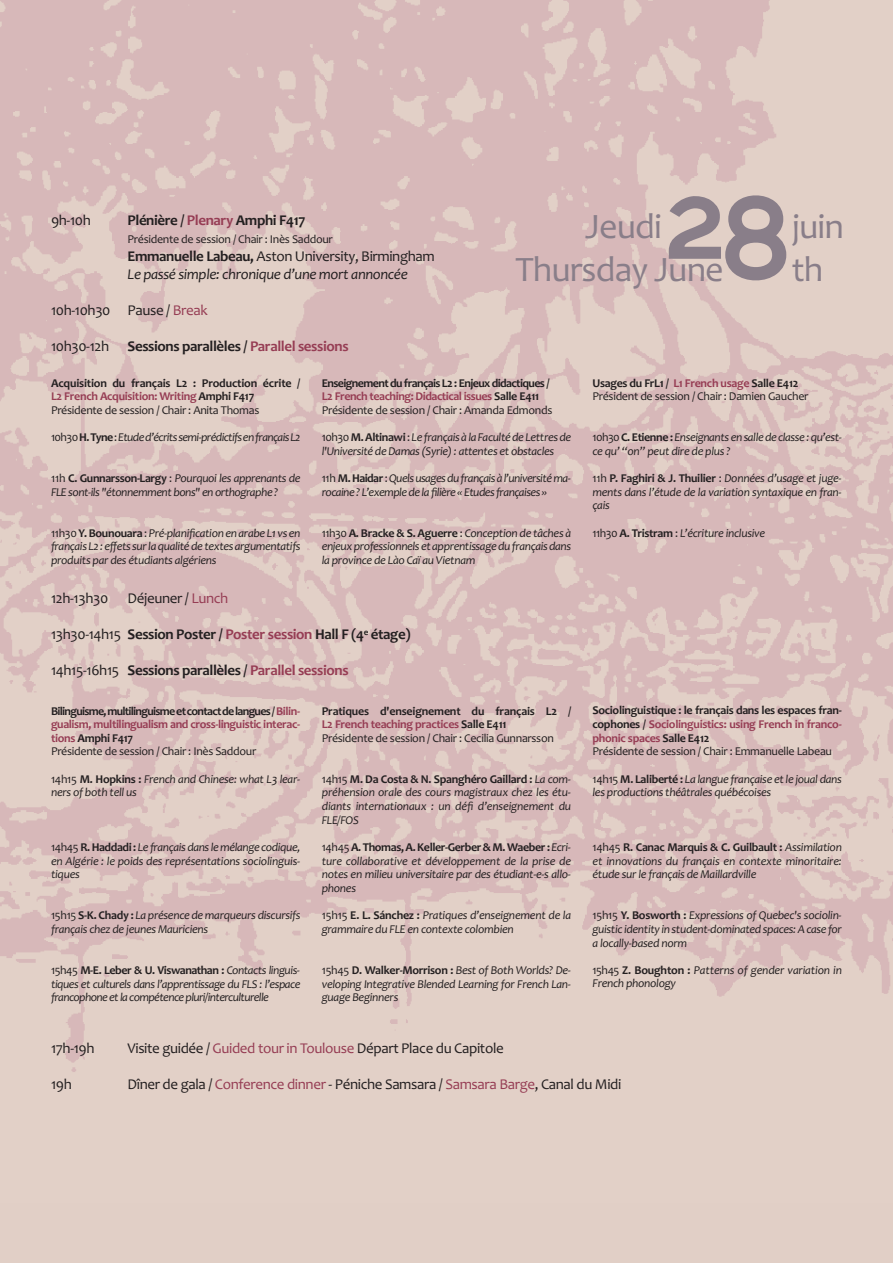
<style>
.page{position:relative;width:893px;height:1263px;background:#e1cfc6}
.page>*{position:absolute;margin:0;border:0;box-sizing:border-box;transform-origin:0 0}
.t1{font:700 177.15px "Larke Sans";color:#897e89}
.t2{font:36px "Candara";letter-spacing:-.025em;color:#897e89}
.t3{font:15px "Candara";letter-spacing:-.025em;color:#231f20}
.t4{font:700 15px "Candara";letter-spacing:-.025em;color:#231f20}
.t5{font:italic 15px/18px "Candara";letter-spacing:-.025em;color:#231f20}
.t6{font:italic 12px/13.6px "Candara";letter-spacing:-.025em;color:#231f20;text-align:justify}
.t7{font:700 12px/13.6px "Candara";letter-spacing:-.025em;color:#231f20}
.t8{font:700 12px/13.6px "Candara";letter-spacing:-.03em;color:#963d54}
.t9{font:700 12px/13.6px "Candara";letter-spacing:-.05em;color:#231f20}
.t10{font:12px/13.6px "Candara";letter-spacing:-.025em;color:#231f20}
.t11{font:italic 12px/13.6px "Candara";letter-spacing:-.045em;color:#231f20}
.t12{font:italic 12px "Candara";letter-spacing:-.05em;color:#231f20}
.s1{color:#963d54}
.s2{font-weight:700;font-style:normal}
.s3{font-style:normal}
.s4{font-weight:400}
.s5{color:#231f20}
.s6{font-weight:400;color:#231f20}
.s7{font-weight:700}
.s8{font-weight:700;color:#963d54}
</style>
<div class="page">
<img style="left:0;top:0;width:893px;height:1072px">
<p class="t3" style="left:51px;top:211px;width:41px">9h-10h</p>
<p class="t4" style="left:128px;top:211px;width:179px">Plénière / <span class="s1">Plenary</span> Amphi F417</p>
<p class="t10" style="left:128px;top:232px;width:207px">Présidente de session / Chair : Inès Saddour</p>
<p class="t5" style="left:128px;top:247px;width:309px"><span class="s2">Emmanuelle Labeau,</span> <span class="s3">Aston University, Birmingham<br></span>Le passé simple: chronique d’une mort annoncée</p>
<p class="t3" style="left:51px;top:301px;width:158px">10h-10h30 Pause / <span class="s1">Break</span></p>
<p class="t4" style="left:51px;top:337px;width:299px"><span class="s4">10h30-12h</span> Sessions parallèles / <span class="s1">Parallel sessions</span></p>
<h1 class="t1" style="left:664px;top:39px;width:128px">28</h1>
<h2 class="t2" style="left:585px;top:204px;width:78px">Jeudi</h2>
<h2 class="t2" style="left:792px;top:204px;width:53px">juin</h2>
<h2 class="t2" style="left:515px;top:247px;width:210px">Thursday June</h2>
<h2 class="t2" style="left:792px;top:247px;width:33px">th</h2>
<p class="t7" style="left:51px;top:376px;width:251px">Acquisition du français L2 : Production écrite /<br><span class="s1">L2 French Acquisition: Writing</span> Amphi F417<br><span class="s4">Présidente de session / Chair : Anita Thomas</span></p>
<p class="t12" style="left:51px;top:430px;width:251px"><span class="s3">10h30</span> <span class="s2">H. Tyne</span><span class="s3">:</span> Etude d’écrits semi-prédictifs en français L2</p>
<p class="t6" style="left:51px;top:471px;width:251px"><span class="s3">11h</span> <span class="s2">C. Gunnarsson-Largy</span> <span class="s3">:</span> Pourquoi les apprenants de<br>FLE sont-ils "étonnemment bons" en orthographe ?</p>
<p class="t6" style="left:51px;top:526px;width:251px"><span class="s3">11h30</span> <span class="s2">Y. Bounouara</span> <span class="s3">:</span> Pré-planification en arabe L1 vs en français L2 : effets sur la qualité de textes argumentatifs produits par des étudiants algériens</p>
<p class="t9" style="left:322px;top:376px;width:232px">Enseignement du français L2 : Enjeux didactiques /<br><span class="s1">L2 French teaching: Didactical issues</span> Salle E411<br><span class="s4">Présidente de session / Chair : Amanda Edmonds</span></p>
<p class="t6" style="left:322px;top:430px;width:251px"><span class="s3">10h30</span> <span class="s2">M. Altinawi</span> <span class="s3">:</span> Le français à la Faculté de Lettres de l'Université de Damas (Syrie) : attentes et obstacles</p>
<p class="t11" style="left:322px;top:471px;width:250px"><span class="s3">11h</span> <span class="s2">M. Haidar</span> <span class="s3">:</span> Quels usages du français à l’université ma&shy;rocaine ? L’exemple de la filière « Etudes françaises »</p>
<p class="t6" style="left:322px;top:526px;width:251px"><span class="s3">11h30</span> <span class="s2">A. Bracke &amp; S. Aguerre</span> <span class="s3">:</span> Conception de tâches à enjeux professionnels et apprentissage du français dans la province de Lào Caï au Vietnam</p>
<p class="t3" style="left:51px;top:589px;width:59px">12h-13h30</p>
<p class="t3" style="left:128px;top:589px;width:102px">Déjeuner / <span class="s1">Lunch</span></p>
<p class="t4" style="left:51px;top:625px;width:361px"><span class="s4">13h30-14h15</span> Session Poster / <span class="s1">Poster session</span> Hall F (4<sup>e</sup> étage)</p>
<p class="t4" style="left:51px;top:661px;width:299px"><span class="s4">14h15-16h15</span> Sessions parallèles / <span class="s1">Parallel sessions</span></p>
<p class="t8" style="left:51px;top:703px;width:251px"><span class="s5">Bilinguisme, multilinguisme et contact de langues /</span> Bilin&shy;gualism, multilingualism and cross-linguistic interac&shy;tions <span class="s5">Amphi F417<br></span><span class="s6">Présidente de session / Chair : Inès Saddour</span></p>
<p class="t6" style="left:51px;top:772px;width:251px"><span class="s3">14h15</span> <span class="s2">M. Hopkins :</span> French and Chinese: what L3 lear&shy;ners of both tell us</p>
<p class="t6" style="left:51px;top:840px;width:251px"><span class="s3">14h45</span> <span class="s2">R. Haddadi :</span> Le français dans le mélange codique, en Algérie : le poids des représentations sociolinguis&shy;tiques</p>
<p class="t6" style="left:51px;top:908px;width:251px"><span class="s3">15h15</span> <span class="s2">S-K. Chady :</span> La présence de marqueurs discursifs français chez de jeunes Mauriciens</p>
<p class="t6" style="left:51px;top:963px;width:251px"><span class="s3">15h45</span> <span class="s2">M-E. Leber &amp; U. Viswanathan :</span> Contacts linguis&shy;tiques et culturels dans l’apprentissage du FLS : l’espace francophone et la compétence pluri/interculturelle</p>
<p class="t7" style="left:322px;top:703px;width:251px">Pratiques d'enseignement du français L2 /<br><span class="s1">L2 French teaching practices</span> Salle E411<br><span class="s4">Présidente de session / Chair : Cecilia Gunnarsson</span></p>
<p class="t6" style="left:322px;top:772px;width:251px"><span class="s3">14h15</span> <span class="s2">M. Da Costa &amp; N. Spanghéro Gaillard :</span> La com&shy;préhension orale des cours magistraux chez les étu&shy;diants internationaux : un défi d’enseignement du FLE/FOS</p>
<p class="t6" style="left:322px;top:840px;width:251px"><span class="s3">14h45</span> <span class="s2">A. Thomas, A. Keller-Gerber &amp; M. Waeber :</span> Ecri&shy;ture collaborative et développement de la prise de notes en milieu universitaire par des étudiant-e-s allo&shy;phones</p>
<p class="t6" style="left:322px;top:908px;width:251px"><span class="s3">15h15</span> <span class="s2">E. L. Sánchez :</span> Pratiques d’enseignement de la grammaire du FLE en contexte colombien</p>
<p class="t6" style="left:322px;top:963px;width:251px"><span class="s3">15h45</span> <span class="s2">D. Walker-Morrison :</span> Best of Both Worlds? De&shy;veloping Integrative Blended Learning for French Lan&shy;guage Beginners</p>
<p class="t10" style="left:592px;top:376px;width:217px"><span class="s7">Usages du FrL1 /</span> <span class="s8">L1 French usage</span> <span class="s7">Salle E412<br></span>Président de session / Chair : Damien Gaucher</p>
<p class="t6" style="left:592px;top:430px;width:251px"><span class="s3">10h30</span> <span class="s2">C. Etienne :</span> Enseignants en salle de classe : qu’est&shy;ce qu’ “on” peut dire de plus ?</p>
<p class="t6" style="left:592px;top:471px;width:251px"><span class="s3">11h</span> <span class="s2">P. Faghiri &amp; J. Thuilier</span> <span class="s3">:</span> Données d’usage et juge&shy;ments dans l’étude de la variation syntaxique en fran&shy;çais</p>
<p class="t6" style="left:592px;top:526px;width:174px"><span class="s3">11h30</span> <span class="s2">A. Tristram</span> <span class="s3">:</span> L’écriture inclusive</p>
<p class="t7" style="left:592px;top:703px;width:251px">Sociolinguistique : le français dans les espaces fran&shy;cophones / <span class="s1">Sociolinguistics: using French in franco&shy;phonic spaces</span> Salle E412<br><span class="s4">Présidente de session / Chair : Emmanuelle Labeau</span></p>
<p class="t6" style="left:592px;top:772px;width:251px"><span class="s3">14h15</span> <span class="s2">M. Laliberté :</span> La langue française et le joual dans les productions théâtrales québécoises</p>
<p class="t6" style="left:592px;top:840px;width:251px"><span class="s3">14h45</span> <span class="s2">R. Canac Marquis &amp; C. Guilbault :</span> Assimilation et innovations du français en contexte minoritaire: étude sur le français de Maillardville</p>
<p class="t6" style="left:592px;top:908px;width:251px"><span class="s3">15h15</span> <span class="s2">Y. Bosworth :</span> Expressions of Quebec's sociolin&shy;guistic identity in student-dominated spaces: A case for a locally-based norm</p>
<p class="t6" style="left:592px;top:963px;width:251px"><span class="s3">15h45</span> <span class="s2">Z. Boughton :</span> Patterns of gender variation in<br>French phonology</p>
<p class="t3" style="left:51px;top:1039px;width:45px">17h-19h</p>
<p class="t3" style="left:128px;top:1039px;width:378px">Visite guidée / <span class="s1">Guided tour in Toulouse</span> Départ Place du Capitole</p>
<p class="t3" style="left:51px;top:1075px;width:22px">19h</p>
<p class="t3" style="left:128px;top:1075px;width:495px">Dîner de gala / <span class="s1">Conference dinner</span> - Péniche Samsara / <span class="s1">Samsara Barge</span>, Canal du Midi</p>
</div>
